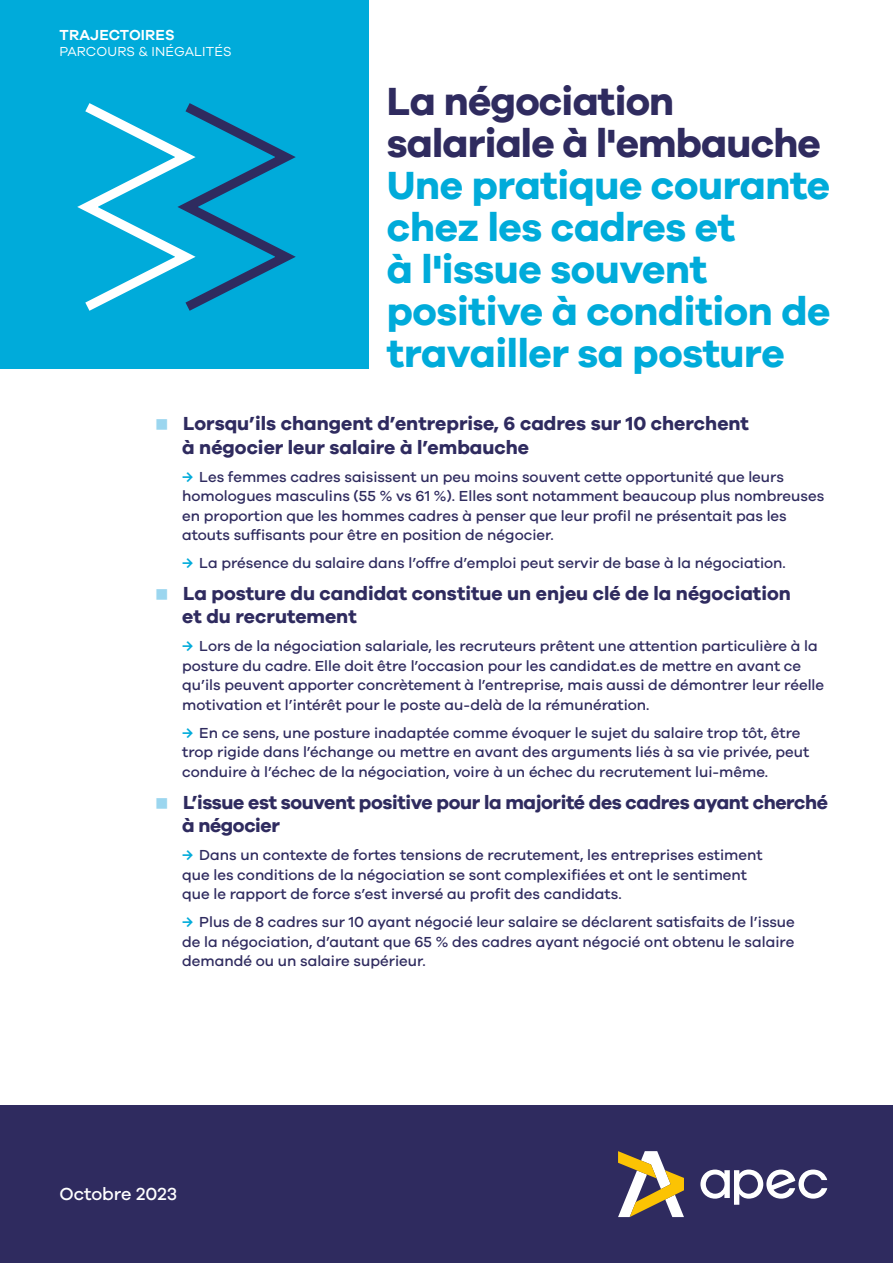
<style>
.page{position:relative;width:893px;height:1263px;background:#fff}
.page>*{position:absolute;margin:0;border:0;box-sizing:border-box;transform-origin:0 0}
.t1{font:700 40.5px/42px "Galano Grotesque";letter-spacing:-.01em;color:#00abda}
.t2{font:700 40.5px/42px "Galano Grotesque";letter-spacing:-.02em;color:#2f2b5f}
.t3{font:700 19.5px/23.4px "Galano Grotesque";color:#2f2b5f}
.t4{font:700 19.5px/23.4px "Galano Grotesque";letter-spacing:-.02em;color:#2f2b5f}
.t5{font:500 18px "Galano Grotesque";color:#fff}
.t6{font:500 15px/19.5px "Galano Grotesque";color:#2f2b5f}
.t7{font:600 15px "Galano Grotesque";letter-spacing:.01em;color:#fff}
.t8{font:13.5px "Galano Grotesque";letter-spacing:.01em;color:#fff}
.s1{color:#00abda}
</style>
<div class="page">
<div style="left:0;top:0;width:368px;height:368px;background:#00abda"></div>
<svg style="left:77px;top:103px;width:219px;height:208px"></svg>
<div style="left:0;top:1105px;width:893px;height:158px;background:#2f2b5f"></div>
<svg style="left:700px;top:1169px;width:127px;height:36px"></svg>
<svg style="left:618px;top:1151px;width:66px;height:66px"></svg>
<p class="t7" style="left:60px;top:26px;width:117px">TRAJECTOIRES</p>
<p class="t8" style="left:60px;top:44px;width:174px">PARCOURS &amp; INÉGALITÉS</p>
<h1 class="t2" style="left:387px;top:79px;width:435px">La négociation salariale à l'embauche</h1>
<h1 class="t1" style="left:387px;top:163px;width:445px">Une pratique courante chez les cadres et<br>à l'issue souvent positive à condition de travailler sa posture</h1>
<h2 class="t3" style="left:182px;top:411px;width:568px">Lorsqu’ils changent d’entreprise, 6 cadres sur 10 cherchent à négocier leur salaire à l’embauche</h2>
<p class="t6" style="left:182px;top:466px;width:644px"><span class="s1">→</span> Les femmes cadres saisissent un peu moins souvent cette opportunité que leurs homologues masculins (55 % vs 61 %). Elles sont notamment beaucoup plus nombreuses en proportion que les hommes cadres à penser que leur profil ne présentait pas les atouts suffisants pour être en position de négocier.</p>
<p class="t6" style="left:182px;top:553px;width:605px"><span class="s1">→</span> La présence du salaire dans l’offre d’emploi peut servir de base à la négociation.</p>
<h2 class="t3" style="left:182px;top:581px;width:610px">La posture du candidat constitue un enjeu clé de la négociation et du recrutement</h2>
<p class="t6" style="left:182px;top:636px;width:643px"><span class="s1">→</span> Lors de la négociation salariale, les recruteurs prêtent une attention particulière à la posture du cadre. Elle doit être l’occasion pour les candidat.es de mettre en avant ce qu’ils peuvent apporter concrètement à l’entreprise, mais aussi de démontrer leur réelle motivation et l’intérêt pour le poste au-delà de la rémunération.</p>
<p class="t6" style="left:182px;top:723px;width:629px"><span class="s1">→</span> En ce sens, une posture inadaptée comme évoquer le sujet du salaire trop tôt, être trop rigide dans l’échange ou mettre en avant des arguments liés à sa vie privée, peut conduire à l’échec de la négociation, voire à un échec du recrutement lui-même.</p>
<h2 class="t4" style="left:182px;top:790px;width:647px">L’issue est souvent positive pour la majorité des cadres ayant cherché à négocier</h2>
<p class="t6" style="left:182px;top:845px;width:582px"><span class="s1">→</span> Dans un contexte de fortes tensions de recrutement, les entreprises estiment que les conditions de la négociation se sont complexifiées et ont le sentiment que le rapport de force s’est inversé au profit des candidats.</p>
<p class="t6" style="left:182px;top:912px;width:614px;text-align:justify"><span class="s1">→</span> Plus de 8 cadres sur 10 ayant négocié leur salaire se déclarent satisfaits de l’issue de la négociation, d’autant que 65 % des cadres ayant négocié ont obtenu le salaire demandé ou un salaire supérieur.</p>
<p class="t5" style="left:60px;top:1183px;width:119px">Octobre 2023</p>
</div>
